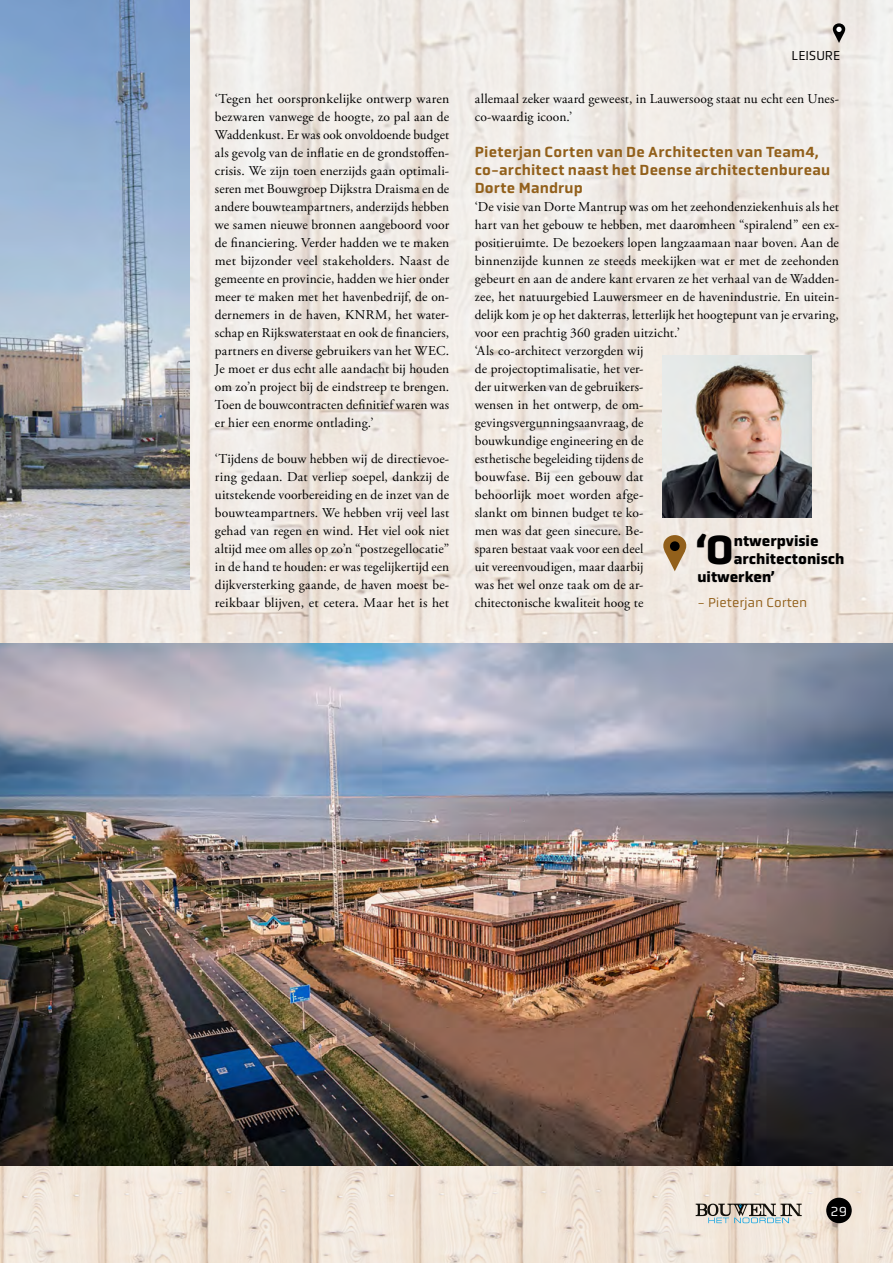
<style>
.page{position:relative;width:893px;height:1263px;background:#fff}
.page>*{position:absolute;margin:0;border:0;box-sizing:border-box;transform-origin:0 0}
.t1{font:700 41.25px "Obvia";color:#000}
.Headings{font:500 15px/18px "Obvia";letter-spacing:.015em;color:#92601b}
.t2{font:700 15px "Obvia";color:#000}
.Main_Paragraphs{font:13.5px/18px "Adobe Garamond Pro";letter-spacing:.01em;color:#000;text-align:justify}
.Quote_Name{font:13.5px "Obvia";color:#92601b}
.t3{font:13.5px "Obvia";letter-spacing:.005em;color:#000}
.t4{font:13.5px "Obvia";color:#fff}
</style>
<div class="page">
<img style="left:0;top:0;width:893px;height:1263px">
<img style="left:0;top:643px;width:893px;height:522px">
<img style="left:663px;top:355px;width:148px;height:162px">
<svg style="left:663px;top:535px;width:23px;height:36px"></svg>
<div style="left:670px;top:541px;width:10px;height:10px;background:#000;border-radius:50%"></div>
<img style="left:0;top:0;width:189px;height:589px">
<svg style="left:833px;top:23px;width:12px;height:20px"></svg>
<svg style="left:836px;top:27px;width:6px;height:5px"></svg>
<svg style="left:696px;top:1203px;width:106px;height:20px;background:#abaca6"></svg>
<div style="left:826px;top:1198px;width:26px;height:25px;background:#000;border-radius:50%"></div>
<p class="Main_Paragraphs" style="left:215px;top:90px;width:236px">‘Tegen het oorspronkelijke ontwerp waren bezwaren vanwege de hoogte, zo pal aan de Waddenkust. Er was ook onvoldoende budget als gevolg van de inflatie en de grondstoffen&shy;crisis. We zijn toen enerzijds gaan optimali&shy;seren met Bouwgroep Dijkstra Draisma en de andere bouwteampartners, anderzijds hebben we samen nieuwe bronnen aangeboord voor de financiering. Verder hadden we te maken met bijzonder veel stakeholders. Naast de gemeente en provincie, hadden we hier onder meer te maken met het havenbedrijf, de on&shy;dernemers in de haven, KNRM, het water&shy;schap en Rijkswaterstaat en ook de financiers, partners en diverse gebruikers van het WEC.<br>Je moet er dus echt alle aandacht bij houden om zo’n project bij de eindstreep te brengen.<br>Toen de bouwcontracten definitief waren was er hier een enorme ontlading.’</p>
<p class="Main_Paragraphs" style="left:215px;top:450px;width:236px">‘Tijdens de bouw hebben wij de directievoe&shy;ring gedaan. Dat verliep soepel, dankzij de uitstekende voorbereiding en de inzet van de bouwteampartners. We hebben vrij veel last gehad van regen en wind. Het viel ook niet altijd mee om alles op zo’n “postzegellocatie” in de hand te houden: er was tegelijkertijd een dijkversterking gaande, de haven moest be&shy;reikbaar blijven, et cetera. Maar het is het</p>
<p class="t3" style="left:792px;top:47px;width:50px">LEISURE</p>
<p class="Main_Paragraphs" style="left:475px;top:90px;width:366px">allemaal zeker waard geweest, in Lauwersoog staat nu echt een Unes&shy;co-waardig icoon.’</p>
<p class="Headings" style="left:475px;top:143px;width:357px">Pieterjan Corten van De Architecten van Team4, co-architect naast het Deense architectenbureau<br>Dorte Mandrup</p>
<p class="Main_Paragraphs" style="left:475px;top:198px;width:366px">‘De visie van Dorte Mantrup was om het zeehondenziekenhuis als het hart van het gebouw te hebben, met daaromheen “spiralend” een ex&shy;positieruimte. De bezoekers lopen langzaamaan naar boven. Aan de binnenzijde kunnen ze steeds meekijken wat er met de zeehonden gebeurt en aan de andere kant ervaren ze het verhaal van de Wadden&shy;zee, het natuurgebied Lauwersmeer en de havenindustrie. En uitein&shy;delijk kom je op het dakterras, letterlijk het hoogtepunt van je ervaring, voor een prachtig 360 graden uitzicht.’</p>
<p class="Main_Paragraphs" style="left:475px;top:342px;width:170px">‘Als co-architect verzorgden wij de projectoptimalisatie, het ver&shy;der uitwerken van de gebruikers&shy;wensen in het ontwerp, de om&shy;gevingsvergunningsaanvraag, de bouwkundige engineering en de esthetische begeleiding tijdens de bouwfase. Bij een gebouw dat behoorlijk moet worden afge&shy;slankt om binnen budget te ko&shy;men was dat geen sinecure. Be&shy;sparen bestaat vaak voor een deel uit vereenvoudigen, maar daarbij was het wel onze taak om de ar&shy;chitectonische kwaliteit hoog te</p>
<p class="t1" style="left:696px;top:525px;width:40px">‘O</p>
<p class="t2" style="left:734px;top:532px;width:86px">ntwerpvisie</p>
<p class="t2" style="left:734px;top:550px;width:112px">architectonisch</p>
<p class="t2" style="left:697px;top:568px;width:79px">uitwerken’</p>
<p class="Quote_Name" style="left:697px;top:595px;width:111px">- Pieterjan Corten</p>
<p class="t4" style="left:831px;top:1203px;width:18px">29</p>
</div>
